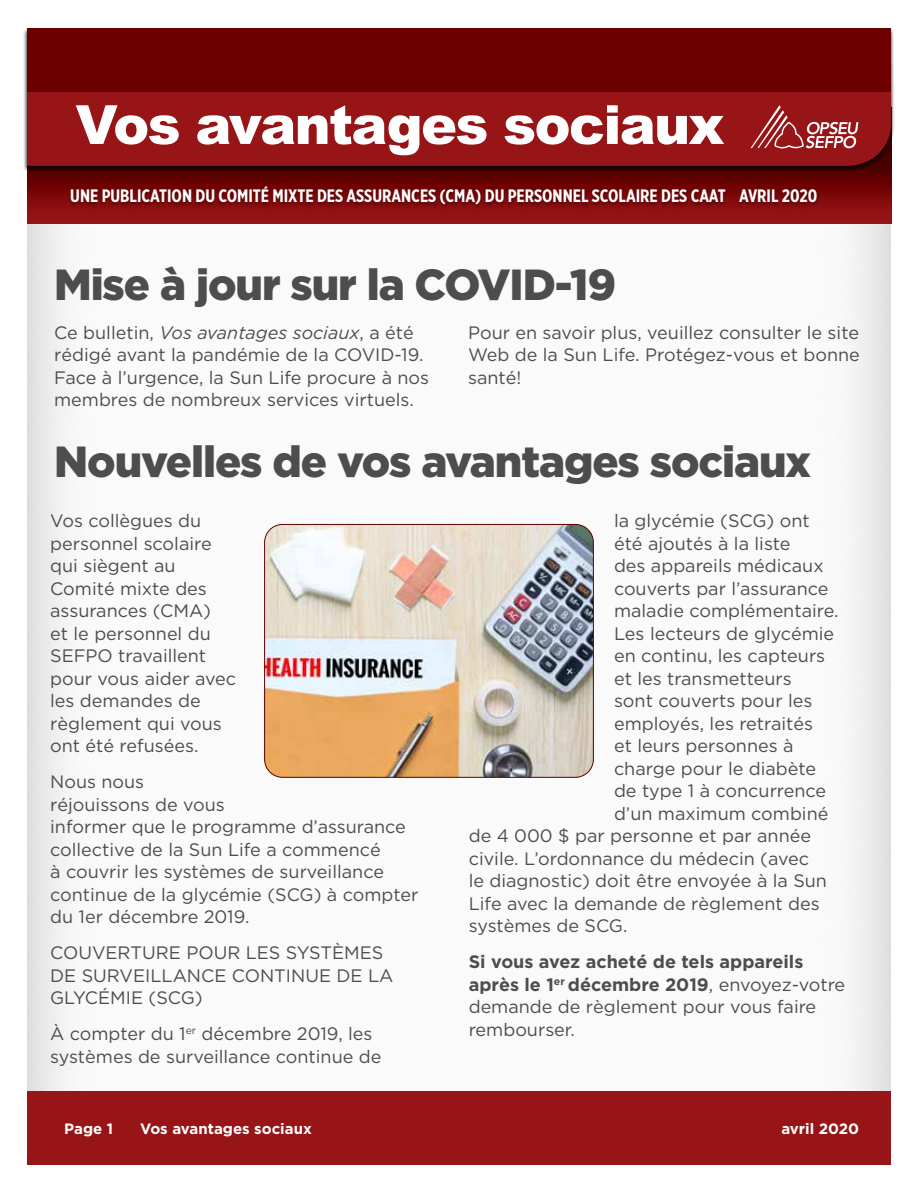
<style>
.page{position:relative;width:918px;height:1188px;background:#fff}
.page>*{position:absolute;margin:0;border:0;box-sizing:border-box;transform-origin:0 0}
.t1{font:54px "Arial MT Black";letter-spacing:-.03em;color:#fff}
.t2{font:900 43.5px "Gotham HTF";letter-spacing:-.025em;color:#4d4d4f}
.t3{font:18px/22.5px "Gotham HTF";color:#4d4d4f}
.t4{font:700 18px "Gotham X Narrow";color:#fff}
.t5{font:700 15px "Gotham HTF";color:#fff}
.s1{font-style:italic}
.s2{font-weight:700}
</style>
<div class="page">
<div style="left:15px;top:22px;width:877px;height:1140px;background:#000;opacity:.85"></div>
<div style="left:27px;top:1091px;width:864px;height:73px;background:#971417"></div>
<img style="left:265px;top:524px;width:328px;height:253px">
<div style="left:264px;top:524px;width:330px;height:254px;border:1px solid #5e0000;border-radius:18px"></div>
<svg style="left:27px;top:173px;width:864px;height:51px;background:#7c090b"></svg>
<div style="left:68px;top:185px;width:752px;height:25px;background:#450000;opacity:.75"></div>
<div style="left:24px;top:28px;width:871px;height:145px;background:#000;opacity:.8"></div>
<div style="left:27px;top:28px;width:864px;height:138px;background:#971417"></div>
<div style="left:27px;top:28px;width:863px;height:64px;background:#6c0000"></div>
<svg style="left:751px;top:105px;width:107px;height:46px;background:#aa3f42"></svg>
<h1 class="t1" style="left:76px;top:91px;width:650px">Vos avantages sociaux</h1>
<p class="t4" style="left:70px;top:184px;width:749px">UNE PUBLICATION DU COMITÉ MIXTE DES ASSURANCES (CMA) DU PERSONNEL SCOLAIRE DES CAAT AVRIL 2020</p>
<h2 class="t2" style="left:54px;top:259px;width:564px">Mise à jour sur la COVID-19</h2>
<p class="t3" style="left:54px;top:321px;width:377px">Ce bulletin, <span class="s1">Vos avantages sociaux</span>, a été rédigé avant la pandémie de la COVID-19.<br>Face à l’urgence, la Sun Life procure à nos membres de nombreux services virtuels.</p>
<p class="t3" style="left:468px;top:321px;width:393px;text-align:justify">Pour en savoir plus, veuillez consulter le site Web de la Sun Life. Protégez-vous et bonne santé!</p>
<h2 class="t2" style="left:54px;top:437px;width:759px">Nouvelles de vos avantages sociaux</h2>
<p class="t3" style="left:50px;top:509px;width:187px">Vos collègues du personnel scolaire qui siègent au<br>Comité mixte des assurances (CMA)<br>et le personnel du<br>SEFPO travaillent pour vous aider avec les demandes de règlement qui vous ont été refusées.</p>
<p class="t3" style="left:50px;top:770px;width:370px">Nous nous<br>réjouissons de vous<br>informer que le programme d’assurance collective de la Sun Life a commencé<br>à couvrir les systèmes de surveillance continue de la glycémie (SCG) à compter du 1er décembre 2019.</p>
<p class="t3" style="left:50px;top:941px;width:345px">COUVERTURE POUR LES SYSTÈMES<br>DE SURVEILLANCE CONTINUE DE LA<br>GLYCÉMIE (SCG)</p>
<p class="t3" style="left:50px;top:1022px;width:333px">À compter du 1<sup>er</sup> décembre 2019, les systèmes de surveillance continue de</p>
<p class="t3" style="left:614px;top:509px;width:197px">la glycémie (SCG) ont</p>
<p class="t3" style="left:614px;top:532px;width:178px">été ajoutés à la liste</p>
<p class="t3" style="left:614px;top:554px;width:211px">des appareils médicaux</p>
<p class="t3" style="left:614px;top:577px;width:216px">couverts par l’assurance</p>
<p class="t3" style="left:614px;top:599px;width:226px">maladie complémentaire.</p>
<p class="t3" style="left:614px;top:622px;width:222px">Les lecteurs de glycémie</p>
<p class="t3" style="left:614px;top:644px;width:213px">en continu, les capteurs</p>
<p class="t3" style="left:614px;top:667px;width:179px">et les transmetteurs</p>
<p class="t3" style="left:614px;top:689px;width:200px">sont couverts pour les</p>
<p class="t3" style="left:614px;top:712px;width:201px">employés, les retraités</p>
<p class="t3" style="left:614px;top:734px;width:181px">et leurs personnes à</p>
<p class="t3" style="left:614px;top:757px;width:204px">charge pour le diabète</p>
<p class="t3" style="left:614px;top:779px;width:214px">de type 1 à concurrence</p>
<p class="t3" style="left:614px;top:802px;width:216px">d’un maximum combiné</p>
<p class="t3" style="left:469px;top:824px;width:344px">de 4 000 $ par personne et par année</p>
<p class="t3" style="left:469px;top:847px;width:342px">civile. L’ordonnance du médecin (avec</p>
<p class="t3" style="left:469px;top:869px;width:360px">le diagnostic) doit être envoyée à la Sun</p>
<p class="t3" style="left:469px;top:892px;width:352px">Life avec la demande de règlement des</p>
<p class="t3" style="left:469px;top:914px;width:160px">systèmes de SCG.</p>
<p class="t3" style="left:469px;top:950px;width:378px"><span class="s2">Si vous avez acheté de tels appareils après le 1</span><sup>er</sup> <span class="s2">décembre 2019</span>, envoyez-votre demande de règlement pour vous faire rembourser.</p>
<p class="t5" style="left:64px;top:1120px;width:50px">Page 1</p>
<p class="t5" style="left:140px;top:1120px;width:173px">Vos avantages sociaux</p>
<p class="t5" style="left:781px;top:1120px;width:79px">avril 2020</p>
</div>
